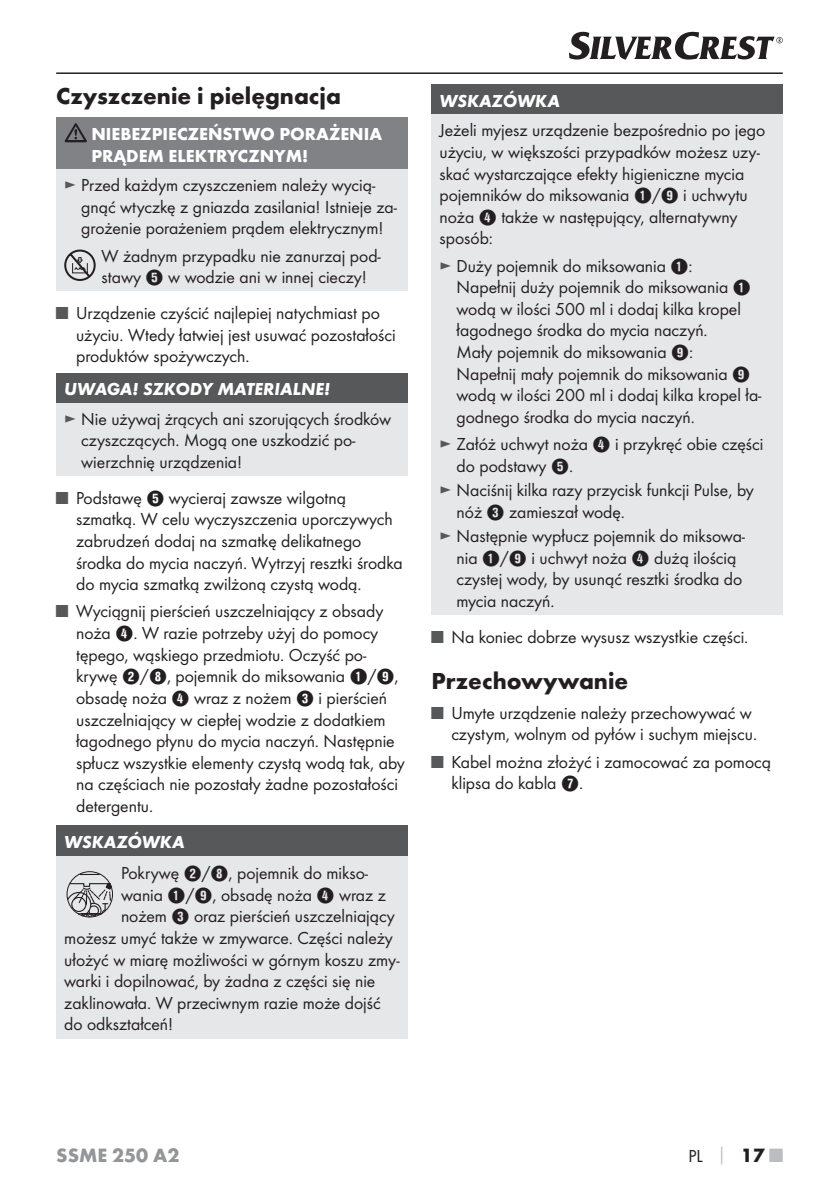
<style>
.page{position:relative;width:839px;height:1190px;background:#fff}
.page>*{position:absolute;margin:0;border:0;box-sizing:border-box;transform-origin:0 0}
.t1{font:700 24px "Futura";color:#231f20}
.t2{font:700 20px "Futura";color:#939598}
.t3{font:18px/21.6px "Futura Boo";color:#231f20}
.t4{font:700 18px/21.6px "Futura";color:#fff}
.t5{font:italic 700 18px "Futura";color:#fff}
.s1{color:#57585a}
.s2{font-family:"Hako PI Nummern"}
.s3{font-family:"Futura";font-weight:700;color:#bcbdc0}
.s4{font-family:"Futura";font-weight:700;font-size:20px}
.s5{font-family:"Futura";font-weight:700;font-size:20px;color:#bcbdc0}
</style>
<div class="page">
<hr style="left:56px;top:72px;width:726px;height:2px;background:#231f20">
<svg style="left:569px;top:32px;width:213px;height:28px"></svg>
<div style="left:56px;top:117px;width:351px;height:52px;background:#808285"></div>
<div style="left:56px;top:169px;width:351px;height:122px;background:#e6e7e9"></div>
<svg style="left:65px;top:123px;width:22px;height:19px"></svg>
<svg style="left:64px;top:249px;width:32px;height:32px"></svg>
<div style="left:56px;top:373px;width:351px;height:30px;background:#57585a"></div>
<div style="left:56px;top:403px;width:351px;height:73px;background:#e6e7e9"></div>
<div style="left:56px;top:825px;width:351px;height:31px;background:#57585a"></div>
<div style="left:56px;top:856px;width:351px;height:182px;background:#e6e7e9"></div>
<svg style="left:67px;top:882px;width:46px;height:36px"></svg>
<svg style="left:80px;top:874px;width:19px;height:1px"></svg>
<div style="left:431px;top:85px;width:351px;height:30px;background:#57585a"></div>
<div style="left:431px;top:115px;width:351px;height:500px;background:#e6e7e9"></div>
<h1 class="t1" style="left:56px;top:81px;width:286px">Czyszczenie i pielęgnacja</h1>
<p class="t4" style="left:91px;top:123px;width:292px">NIEBEZPIECZEŃSTWO PORAŻENIA<br>PRĄDEM ELEKTRYCZNYM!</p>
<p class="t3" style="left:81px;top:174px;width:317px;text-indent:-17px"><span class="s1">►</span> Przed każdym czyszczeniem należy wycią&shy;gnąć wtyczkę z gniazda zasilania! Istnieje za&shy;grożenie porażeniem prądem elektrycznym!</p>
<p class="t3" style="left:101px;top:245px;width:281px">W żadnym przypadku nie zanurzaj pod&shy;stawy <span class="s2">5</span> w wodzie ani w innej cieczy!</p>
<p class="t3" style="left:76px;top:302px;width:321px;text-indent:-20px"><span class="s1">■</span> Urządzenie czyścić najlepiej natychmiast po użyciu. Wtedy łatwiej jest usuwać pozostałości produktów spożywczych.</p>
<p class="t5" style="left:64px;top:378px;width:267px">UWAGA! SZKODY MATERIALNE!</p>
<p class="t3" style="left:81px;top:408px;width:311px;text-indent:-17px"><span class="s1">►</span> Nie używaj żrących ani szorujących środków czyszczących. Mogą one uszkodzić po&shy;wierzchnię urządzenia!</p>
<p class="t3" style="left:76px;top:487px;width:328px;text-indent:-20px"><span class="s1">■</span> Podstawę <span class="s2">5</span> wycieraj zawsze wilgotną szmatką. W celu wyczyszczenia uporczywych zabrudzeń dodaj na szmatkę delikatnego środka do mycia naczyń. Wytrzyj resztki środka do mycia szmatką zwilżoną czystą wodą.</p>
<p class="t3" style="left:76px;top:600px;width:330px;text-indent:-20px"><span class="s1">■</span> Wyciągnij pierścień uszczelniający z obsady noża <span class="s2">4</span>. W razie potrzeby użyj do pomocy tępego, wąskiego przedmiotu. Oczyść po&shy;krywę <span class="s2">2</span>/<span class="s2">8</span>, pojemnik do miksowania <span class="s2">1</span>/<span class="s2">9</span>, obsadę noża <span class="s2">4</span> wraz z nożem <span class="s2">3</span> i pierścień uszczelniający w ciepłej wodzie z dodatkiem łagodnego płynu do mycia naczyń. Następnie spłucz wszystkie elementy czystą wodą tak, aby na częściach nie pozostały żadne pozostałości detergentu.</p>
<p class="t5" style="left:64px;top:830px;width:122px">WSKAZÓWKA</p>
<p class="t3" style="left:121px;top:862px;width:248px">Pokrywę <span class="s2">2</span>/<span class="s2">8</span>, pojemnik do mikso-</p>
<p class="t3" style="left:121px;top:883px;width:266px">wania <span class="s2">1</span>/<span class="s2">9</span>, obsadę noża <span class="s2">4</span> wraz z</p>
<p class="t3" style="left:121px;top:905px;width:275px">nożem <span class="s2">3</span> oraz pierścień uszczelniający</p>
<p class="t3" style="left:64px;top:927px;width:330px">możesz umyć także w zmywarce. Części należy</p>
<p class="t3" style="left:64px;top:948px;width:336px">ułożyć w miarę możliwości w górnym koszu zmy-</p>
<p class="t3" style="left:64px;top:970px;width:312px">warki i dopilnować, by żadna z części się nie</p>
<p class="t3" style="left:64px;top:991px;width:318px">zaklinowała. W przeciwnym razie może dojść</p>
<p class="t3" style="left:64px;top:1013px;width:110px">do odkształceń!</p>
<p class="t5" style="left:439px;top:90px;width:122px">WSKAZÓWKA</p>
<p class="t3" style="left:439px;top:119px;width:327px">Jeżeli myjesz urządzenie bezpośrednio po jego użyciu, w większości przypadków możesz uzy&shy;skać wystarczające efekty higieniczne mycia pojemników do miksowania <span class="s2">1</span>/<span class="s2">9</span> i uchwytu noża <span class="s2">4</span> także w następujący, alternatywny sposób:</p>
<p class="t3" style="left:456px;top:255px;width:306px;text-indent:-17px"><span class="s1">►</span> Duży pojemnik do miksowania <span class="s2">1</span>:<br>Napełnij duży pojemnik do miksowania <span class="s2">1 </span>wodą w ilości 500 ml i dodaj kilka kropel łagodnego środka do mycia naczyń.<br>Mały pojemnik do miksowania <span class="s2">9</span>:<br>Napełnij mały pojemnik do miksowania <span class="s2">9 </span>wodą w ilości 200 ml i dodaj kilka kropel ła&shy;godnego środka do mycia naczyń.</p>
<p class="t3" style="left:456px;top:433px;width:308px;text-indent:-17px"><span class="s1">►</span> Załóż uchwyt noża <span class="s2">4</span> i przykręć obie części do podstawy <span class="s2">5</span>.</p>
<p class="t3" style="left:456px;top:479px;width:299px;text-indent:-17px"><span class="s1">►</span> Naciśnij kilka razy przycisk funkcji Pulse, by nóż <span class="s2">3</span> zamieszał wodę.</p>
<p class="t3" style="left:456px;top:525px;width:290px;text-indent:-17px"><span class="s1">►</span> Następnie wypłucz pojemnik do miksowa&shy;nia <span class="s2">1</span>/<span class="s2">9</span> i uchwyt noża <span class="s2">4</span> dużą ilością czystej wody, by usunąć resztki środka do mycia naczyń.</p>
<p class="t3" style="left:431px;top:626px;width:316px"><span class="s1">■</span> Na koniec dobrze wysusz wszystkie części.</p>
<h1 class="t1" style="left:431px;top:666px;width:198px">Przechowywanie</h1>
<p class="t3" style="left:431px;top:702px;width:324px;text-align:right"><span class="s1">■</span> Umyte urządzenie należy przechowywać w czystym, wolnym od pyłów i suchym miejscu.</p>
<p class="t3" style="left:451px;top:750px;width:321px;text-indent:-20px"><span class="s1">■</span> Kabel można złożyć i zamocować za pomocą klipsa do kabla <span class="s2">7</span>.</p>
<p class="t2" style="left:56px;top:1143px;width:125px">SSME 250 A2</p>
<p class="t3" style="left:688px;top:1145px;width:96px">PL <span class="s3">│</span> <span class="s4">17</span> <span class="s5">■</span></p>
</div>
